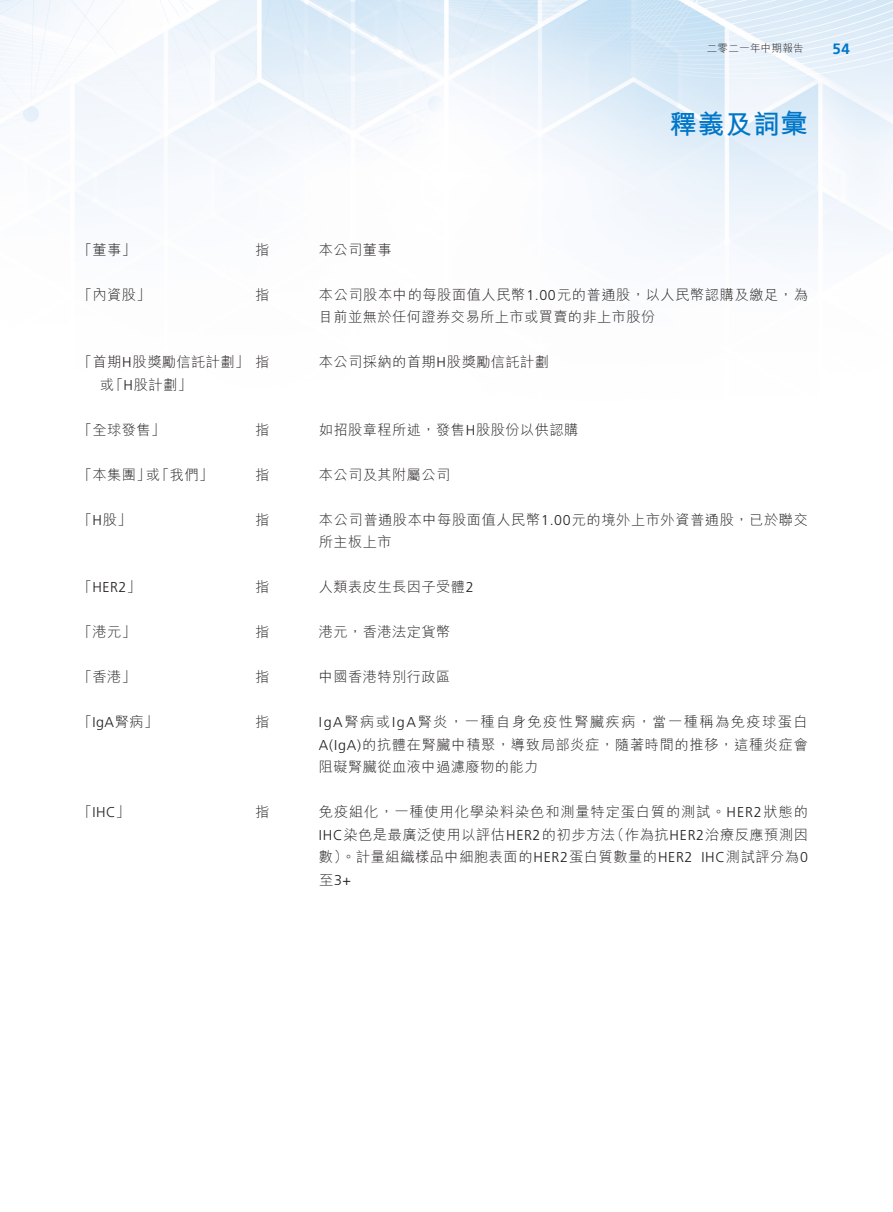
<style>
.page{position:relative;width:893px;height:1212px;background:#fff}
.page>*{position:absolute;margin:0;border:0;box-sizing:border-box;transform-origin:0 0}
.t1{font:700 27px "M Hei HK";letter-spacing:.03em;color:#0076c8}
.t2{font:700 15px "Frutiger LT Std";color:#0076c8}
.t3{font:300 14.25px/22.5px "M Hei HK";letter-spacing:.035em;color:#231f20}
.t4{font:300 14.25px "M Hei HK";letter-spacing:.1em;color:#231f20}
.t5{font:300 14.25px "M Hei HK";letter-spacing:.06em;color:#231f20}
.t6{font:300 14.25px "Frutiger LT Std";letter-spacing:.03em;color:#231f20}
.t7{font:300 10.5px "M Hei HK";letter-spacing:.03em;color:#231f20}
.s1{font-family:"Frutiger LT Std"}
.s2{font-family:"M Hei HK"}
</style>
<div class="page">
<img style="left:0;top:0;width:893px;height:255px">
<p class="t7" style="left:707px;top:43px;width:98px">二零二一年中期報告</p>
<p class="t2" style="left:833px;top:40px;width:19px">54</p>
<h1 class="t1" style="left:670px;top:104px;width:140px">釋義及詞彙</h1>
<p class="t3" style="left:78px;top:238px;width:60px">「董事」</p>
<p class="t3" style="left:255px;top:238px;width:16px">指</p>
<p class="t3" style="left:319px;top:238px;width:74px">本公司董事</p>
<p class="t3" style="left:78px;top:283px;width:74px">「內資股」</p>
<p class="t3" style="left:255px;top:283px;width:16px">指</p>
<p class="t3" style="left:319px;top:283px;width:491px">本公司股本中的每股面值人民幣<span class="s1">1.00</span>元的普通股，以人民幣認購及繳足，為</p>
<p class="t3" style="left:319px;top:305px;width:338px">目前並無於任何證券交易所上市或買賣的非上市股份</p>
<p class="t3" style="left:109px;top:350px;width:162px;text-indent:-31px">「首期<span class="s1">H</span>股獎勵信託計劃「指「<span class="s1">H</span>股計劃「</p>
<p class="t3" style="left:100px;top:373px;width:16px">或</p>
<p class="t3" style="left:319px;top:350px;width:232px">本公司採納的首期<span class="s1">H</span>股獎勵信託計劃</p>
<p class="t3" style="left:78px;top:418px;width:89px">「全球發售」</p>
<p class="t3" style="left:255px;top:418px;width:16px">指</p>
<p class="t3" style="left:319px;top:418px;width:261px">如招股章程所述，發售<span class="s1">H</span>股股份以供認購</p>
<p class="t3" style="left:78px;top:463px;width:137px">「本集團」「我們」</p>
<p class="t3" style="left:146px;top:463px;width:16px">或</p>
<p class="t3" style="left:255px;top:463px;width:16px">指</p>
<p class="t3" style="left:319px;top:463px;width:133px">本公司及其附屬公司</p>
<p class="t3" style="left:78px;top:508px;width:55px">「<span class="s1">H</span>股」</p>
<p class="t3" style="left:255px;top:508px;width:16px">指</p>
<p class="t3" style="left:319px;top:508px;width:491px">本公司普通股本中每股面值人民幣<span class="s1">1.00</span>元的境外上市外資普通股，已於聯交</p>
<p class="t6" style="left:78px;top:579px;width:64px"><span class="s2">「</span>HER <span class="s2">」</span>2</p>
<p class="t3" style="left:255px;top:575px;width:16px">指</p>
<p class="t3" style="left:319px;top:530px;width:74px">所主板上市</p>
<p class="t3" style="left:319px;top:575px;width:156px">人類表皮生長因子受體<span class="s1">2</span></p>
<p class="t3" style="left:78px;top:620px;width:60px">「港元」</p>
<p class="t3" style="left:255px;top:620px;width:16px">指</p>
<p class="t3" style="left:319px;top:620px;width:133px">港元，香港法定貨幣</p>
<p class="t3" style="left:78px;top:665px;width:60px">「香港」</p>
<p class="t3" style="left:255px;top:665px;width:16px">指</p>
<p class="t3" style="left:319px;top:665px;width:133px">中國香港特別行政區</p>
<p class="t3" style="left:78px;top:710px;width:82px">「<span class="s1">IgA</span>腎病」</p>
<p class="t3" style="left:255px;top:710px;width:16px">指</p>
<p class="t4" style="left:319px;top:715px;width:490px"><span class="s1">IgA</span>腎病或<span class="s1">IgA</span>腎炎，一種自身免疫性腎臟疾病，當一種稱為免疫球蛋白</p>
<p class="t6" style="left:78px;top:804px;width:54px"><span class="s2">「</span>IHC<span class="s2">」</span></p>
<p class="t3" style="left:255px;top:800px;width:16px">指</p>
<p class="t3" style="left:319px;top:733px;width:490px"><span class="s1">A(IgA)</span>的抗體在腎臟中積聚，導致局部炎症，隨著時間的推移，這種炎症會阻礙腎臟從血液中過濾廢物的能力</p>
<p class="t5" style="left:319px;top:805px;width:490px">免疫組化，一種使用化學染料染色和測量特定蛋白質的測試。<span class="s1">HER2</span>狀態的</p>
<p class="t3" style="left:610px;top:823px;width:199px">（作為抗<span class="s1">HER2</span>治療反應預測因</p>
<p class="t3" style="left:319px;top:823px;width:298px"><span class="s1">IHC</span>染色是最廣泛使用以評估<span class="s1">HER2</span>的初步方法</p>
<p class="t3" style="left:319px;top:845px;width:375px">數）。計量組織樣品中細胞表面的<span class="s1">HER2</span>蛋白質數量的<span class="s1">HER2</span></p>
<p class="t6" style="left:319px;top:872px;width:33px"><span class="s2">至</span>3+</p>
<p class="t3" style="left:701px;top:845px;width:108px"><span class="s1">IHC</span>測試評分為<span class="s1">0</span></p>
</div>
